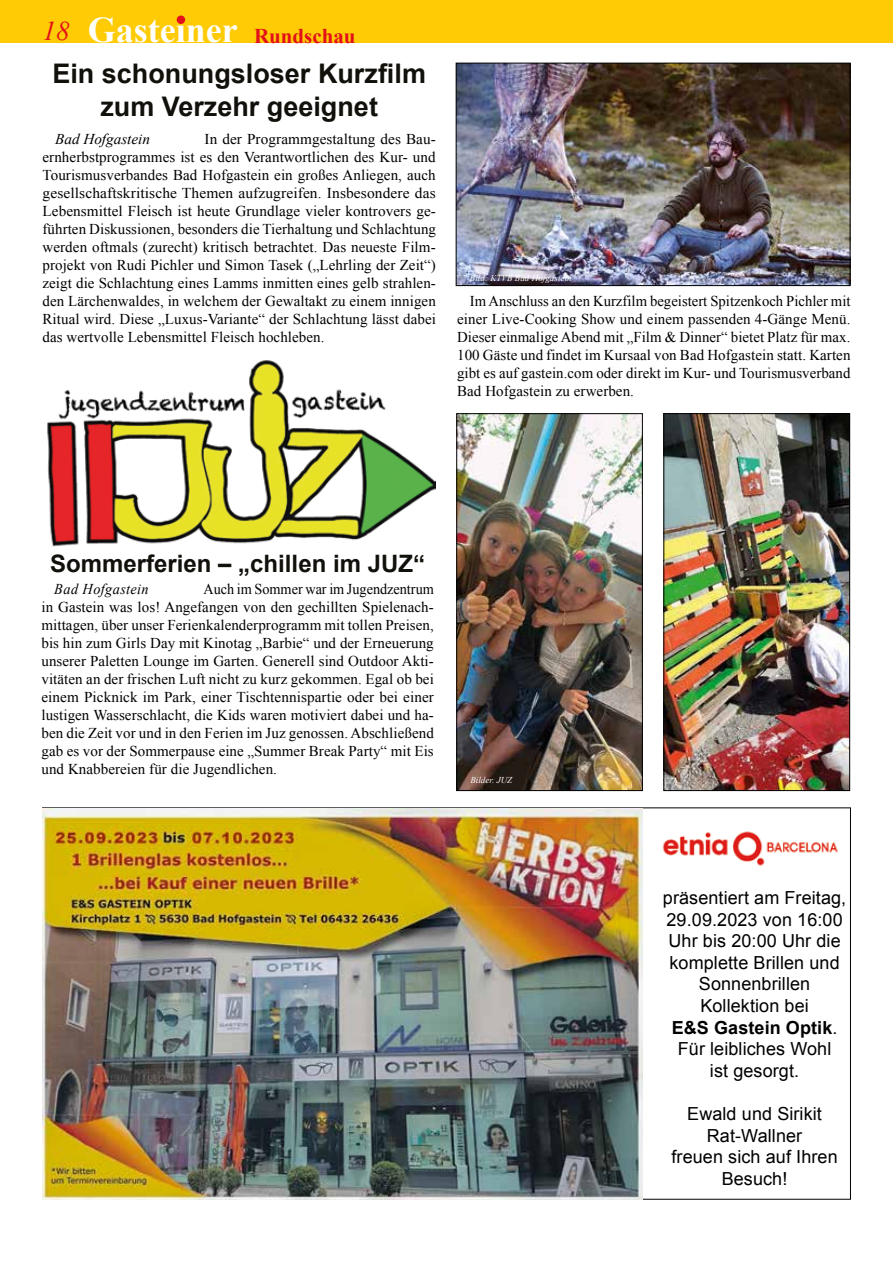
<style>
.page{position:relative;width:893px;height:1263px;background:#fff}
.page>*{position:absolute;margin:0;border:0;box-sizing:border-box;transform-origin:0 0}
.t1{font:700 36px "Times New Roman";color:#fff}
.t2{font:700 27px/32.4px "Arial";color:#12100b;text-align:center}
.t3{font:700 24px "Arial";color:#12100b}
.t4{font:18px/21.6px "Arial";letter-spacing:.005em;color:#000;text-align:center}
.t5{font:15px/18px "Times New Roman";letter-spacing:.005em;color:#000;text-align:justify}
.t6{font:15px/18px "Times New Roman";letter-spacing:.005em;color:#000;text-align:justify;scale:.95 1}
.t7{font:italic 15px "Times New Roman";letter-spacing:.01em;color:#000}
.t8{font:italic 15px "Times New Roman";letter-spacing:.03em;color:#000;scale:.95 1}
.t9{font:italic 9px "Times New Roman";letter-spacing:.005em;color:#fff}
.s1{font-weight:400;font-style:italic;font-size:27px;color:#e31019}
.s2{font-size:21px;color:#e31019}
.s3{font-weight:700}
</style>
<div class="page">
<div style="left:0;top:0;width:893px;height:43px;background:#fecb04"></div>
<div style="left:177px;top:16px;width:8px;height:8px;background:#e31019;border-radius:50%"></div>
<img style="left:458px;top:65px;width:390px;height:219px">
<div style="left:456px;top:63px;width:394px;height:223px;border:1px solid #000"></div>
<img style="left:665px;top:415px;width:183px;height:374px">
<div style="left:663px;top:413px;width:187px;height:378px;border:1px solid #000"></div>
<img style="left:47px;top:360px;width:389px;height:187px">
<img style="left:458px;top:415px;width:183px;height:374px">
<div style="left:456px;top:413px;width:187px;height:378px;border:1px solid #000"></div>
<img style="left:662px;top:831px;width:176px;height:35px">
<img style="left:42px;top:808px;width:601px;height:391px">
<h1 class="t1" style="left:43px;top:5px;width:315px"><span class="s1">18</span> Gasteiner <span class="s2">Rundschau</span></h1>
<h2 class="t2" style="left:52px;top:59px;width:375px">Ein schonungsloser Kurzfilm zum Verzehr geeignet</h2>
<p class="t7" style="left:55px;top:129px;width:96px">Bad Hofgastein</p>
<p class="t5" style="left:43px;top:130px;width:395px;text-indent:162px">In der Programmgestaltung des Bau&shy;ernherbstprogrammes ist es den Verantwortlichen des Kur- und Tourismusverbandes Bad Hofgastein ein großes Anliegen, auch gesellschaftskritische Themen aufzugreifen. Insbesondere das Lebensmittel Fleisch ist heute Grundlage vieler kontrovers ge&shy;führten Diskussionen, besonders die Tierhaltung und Schlachtung werden oftmals (zurecht) kritisch betrachtet. Das neueste Film&shy;projekt von Rudi Pichler und Simon Tasek („Lehrling der Zeit“) zeigt die Schlachtung eines Lamms inmitten eines gelb strahlen&shy;den Lärchenwaldes, in welchem der Gewaltakt zu einem innigen Ritual wird. Diese „Luxus-Variante“ der Schlachtung lässt dabei das wertvolle Lebensmittel Fleisch hochleben.</p>
<p class="t9" style="left:470px;top:271px;width:103px">Bild: KTVB Bad Hofgastein</p>
<p class="t5" style="left:457px;top:292px;width:395px;text-indent:13px">Im Anschluss an den Kurzfilm begeistert Spitzenkoch Pichler mit einer Live-Cooking Show und einem passenden 4-Gänge Menü.<br>Dieser einmalige Abend mit „Film &amp; Dinner“ bietet Platz für max.<br>100 Gäste und findet im Kursaal von Bad Hofgastein statt. Karten gibt es auf gastein.com oder direkt im Kur- und Tourismusverband Bad Hofgastein zu erwerben.</p>
<h3 class="t3" style="left:50px;top:548px;width:376px">Sommerferien – „chillen im JUZ“</h3>
<p class="t8" style="left:54px;top:579px;width:101px">Bad Hofgastein</p>
<p class="t6" style="left:41px;top:580px;width:415px;text-indent:162px">Auch im Sommer war im Jugendzentrum in Gastein was los! Angefangen von den gechillten Spielenach&shy;mittagen, über unser Ferienkalenderprogramm mit tollen Preisen, bis hin zum Girls Day mit Kinotag „Barbie“ und der Erneuerung unserer Paletten Lounge im Garten. Generell sind Outdoor Akti&shy;vitäten an der frischen Luft nicht zu kurz gekommen. Egal ob bei einem Picknick im Park, einer Tischtennispartie oder bei einer lustigen Wasserschlacht, die Kids waren motiviert dabei und ha&shy;ben die Zeit vor und in den Ferien im Juz genossen. Abschließend gab es vor der Sommerpause eine „Summer Break Party“ mit Eis und Knabbereien für die Jugendlichen.</p>
<p class="t9" style="left:470px;top:774px;width:43px">Bilder. JUZ</p>
<p class="t4" style="left:663px;top:887px;width:185px">präsentiert am Freitag,<br>29.09.2023 von 16:00<br>Uhr bis 20:00 Uhr die komplette Brillen und<br>Sonnenbrillen<br>Kollektion bei<br><span class="s3">E&amp;S Gastein Optik</span>.<br>Für leibliches Wohl<br>ist gesorgt.</p>
<p class="t4" style="left:671px;top:1103px;width:168px">Ewald und Sirikit<br>Rat-Wallner<br>freuen sich auf Ihren<br>Besuch!</p>
</div>
